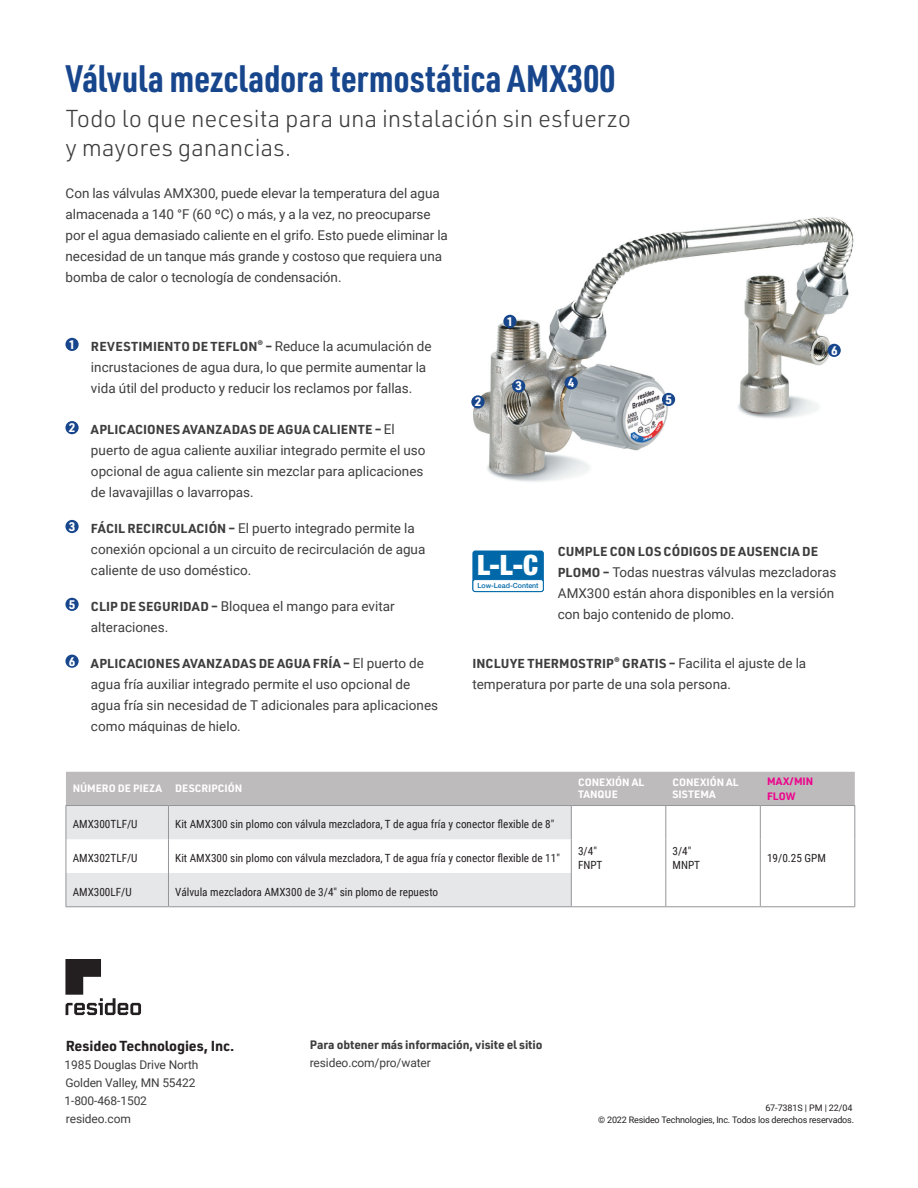
<style>
.page{position:relative;width:918px;height:1188px;background:#fff}
.page>*{position:absolute;margin:0;border:0;box-sizing:border-box;transform-origin:0 0}
.Heading_1{font:700 37.5px "URWDIN Cond";letter-spacing:.005em;color:#17468d}
.t1{font:900 condensed 28.05px "Helvetica Neue";color:#fff}
.Heading_3__Headline{font:300 24px/28.5px "URWDIN";color:#3e3e3f}
.Cover__Address_Block{font:700 14.25px "URWDIN";letter-spacing:-.01em;color:#231f20}
.Body__less_space{font:13.5px/21px "Roboto";color:#3e3e3f}
.Body__less_space-2{font:700 12.75px "URWDIN";letter-spacing:.015em;color:#3e3e3f}
.t2{font:700 12.15px "URWDIN";color:#fff}
.Cover__Address_Block-2{font:12px "Roboto";letter-spacing:-.01em;color:#3e3e3f}
.Cover__Address_Block-3{font:700 12px/18px "URWDIN";letter-spacing:-.01em;color:#3e3e3f}
.t3{font:11.25px "Roboto Condensed";color:#231f20}
.Table__Header__All_C{font:700 10.5px/12px "URWDIN";color:#fff}
.Table__Header__All_C-2{font:700 10.5px/14.2px "URWDIN";color:#ed028c}
.Cover__Copyright{font:9px "Roboto";letter-spacing:-.02em;color:#231f20}
.t4{font:500 7.05px "Helvetica Neue";color:#0068a9}
.s1{font-family:"Roboto";font-weight:400;font-size:13.5px}
.s2{font-family:"URWDIN";font-weight:700;font-size:12.75px}
.s3{font-family:"Roboto";font-weight:400}
</style>
<div class="page">
<svg style="left:65px;top:959px;width:76px;height:56px"></svg>
<div style="left:66px;top:772px;width:789px;height:33px;background:#bebbbc"></div>
<svg style="left:67px;top:806px;width:504px;height:100px;fill:#e6e7e9"></svg>
<hr style="left:571px;top:906px;width:95px;height:1px;background:#939598">
<hr style="left:666px;top:906px;width:94px;height:1px;background:#939598">
<hr style="left:760px;top:906px;width:95px;height:1px;background:#939598">
<hr style="left:66px;top:805px;width:102px;height:1px;background:#939598">
<hr style="left:66px;top:806px;width:1px;height:33px;background:#939598">
<hr style="left:168px;top:805px;width:403px;height:1px;background:#939598">
<hr style="left:168px;top:806px;width:1px;height:33px;background:#939598">
<hr style="left:571px;top:805px;width:95px;height:1px;background:#939598">
<hr style="left:666px;top:805px;width:94px;height:1px;background:#939598">
<hr style="left:760px;top:805px;width:95px;height:1px;background:#939598">
<hr style="left:571px;top:806px;width:1px;height:33px;background:#939598">
<hr style="left:665px;top:806px;width:1px;height:33px;background:#939598">
<hr style="left:760px;top:806px;width:1px;height:33px;background:#939598">
<hr style="left:854px;top:806px;width:1px;height:33px;background:#939598">
<hr style="left:665px;top:839px;width:1px;height:34px;background:#939598">
<hr style="left:760px;top:839px;width:1px;height:34px;background:#939598">
<hr style="left:854px;top:839px;width:1px;height:34px;background:#939598">
<hr style="left:665px;top:873px;width:1px;height:33px;background:#939598">
<hr style="left:760px;top:873px;width:1px;height:33px;background:#939598">
<hr style="left:854px;top:873px;width:1px;height:33px;background:#939598">
<hr style="left:66px;top:839px;width:1px;height:34px;background:#939598">
<hr style="left:168px;top:839px;width:1px;height:34px;background:#939598">
<hr style="left:571px;top:839px;width:1px;height:34px;background:#939598">
<hr style="left:66px;top:873px;width:1px;height:33px;background:#939598">
<hr style="left:168px;top:873px;width:1px;height:33px;background:#939598">
<hr style="left:571px;top:873px;width:1px;height:33px;background:#939598">
<hr style="left:66px;top:906px;width:102px;height:1px;background:#939598">
<hr style="left:168px;top:906px;width:403px;height:1px;background:#939598">
<img style="left:472px;top:217px;width:382px;height:265px">
<div style="left:503px;top:315px;width:14px;height:13px;background:#17468d;border-radius:50%"></div>
<div style="left:471px;top:395px;width:14px;height:14px;background:#17468d;border-radius:50%"></div>
<div style="left:512px;top:380px;width:13px;height:13px;background:#17468d;border-radius:50%"></div>
<div style="left:565px;top:376px;width:13px;height:13px;background:#17468d;border-radius:50%"></div>
<div style="left:662px;top:393px;width:13px;height:13px;background:#17468d;border-radius:50%"></div>
<div style="left:828px;top:344px;width:13px;height:13px;background:#17468d;border-radius:50%"></div>
<div style="left:473px;top:551px;width:70px;height:41px;background:#0068a9;border-radius:2px"></div>
<div style="left:473px;top:551px;width:70px;height:41px;border:1px solid #0068a9;border-radius:2px"></div>
<div style="left:473px;top:580px;width:70px;height:12px;background:#fff;border-radius:2px"></div>
<div style="left:473px;top:579px;width:70px;height:13px;border:1px solid #0068a9;border-radius:2px"></div>
<div style="left:65px;top:338px;width:14px;height:13px;background:#17468d;border-radius:50%"></div>
<div style="left:65px;top:421px;width:14px;height:13px;background:#17468d;border-radius:50%"></div>
<div style="left:65px;top:520px;width:14px;height:13px;background:#17468d;border-radius:50%"></div>
<div style="left:65px;top:598px;width:14px;height:13px;background:#17468d;border-radius:50%"></div>
<div style="left:65px;top:655px;width:14px;height:13px;background:#17468d;border-radius:50%"></div>
<p class="Heading_1" style="left:65px;top:53px;width:551px">Válvula mezcladora termostática AMX300</p>
<p class="Heading_3__Headline" style="left:65px;top:104px;width:567px">Todo lo que necesita para una instalación sin esfuerzo y mayores ganancias.</p>
<p class="Body__less_space" style="left:66px;top:182px;width:384px">Con las válvulas AMX300, puede elevar la temperatura del agua almacenada a 140 °F (60 ºC) o más, y a la vez, no preocuparse por el agua demasiado caliente en el grifo. Esto puede eliminar la necesidad de un tanque más grande y costoso que requiera una bomba de calor o tecnología de condensación.</p>
<p class="t2" style="left:69px;top:336px;width:8px">1</p>
<p class="Body__less_space-2" style="left:91px;top:338px;width:342px">REVESTIMIENTO DE TEFLON<sup>®</sup> – <span class="s1">Reduce la acumulación de</span></p>
<p class="Body__less_space" style="left:91px;top:356px;width:337px">incrustaciones de agua dura, lo que permite aumentar la vida útil del producto y reducir los reclamos por fallas.</p>
<p class="t2" style="left:69px;top:419px;width:8px">2</p>
<p class="Body__less_space-2" style="left:91px;top:421px;width:305px">APLICACIONES AVANZADAS DE AGUA CALIENTE – <span class="s1">El</span></p>
<p class="Body__less_space" style="left:91px;top:439px;width:336px">puerto de agua caliente auxiliar integrado permite el uso opcional de agua caliente sin mezclar para aplicaciones de lavavajillas o lavarropas.</p>
<p class="t2" style="left:69px;top:518px;width:8px">3</p>
<p class="Body__less_space" style="left:91px;top:517px;width:336px"><span class="s2">FÁCIL RECIRCULACIÓN –</span> El puerto integrado permite la conexión opcional a un circuito de recirculación de agua caliente de uso doméstico.</p>
<p class="t2" style="left:69px;top:596px;width:8px">5</p>
<p class="Body__less_space" style="left:91px;top:595px;width:305px"><span class="s2">CLIP DE SEGURIDAD –</span> Bloquea el mango para evitar alteraciones.</p>
<p class="t2" style="left:69px;top:653px;width:8px">6</p>
<p class="Body__less_space-2" style="left:91px;top:654px;width:335px">APLICACIONES AVANZADAS DE AGUA FRÍA – <span class="s1">El puerto de</span></p>
<p class="Body__less_space" style="left:91px;top:673px;width:349px">agua fría auxiliar integrado permite el uso opcional de agua fría sin necesidad de T adicionales para aplicaciones como máquinas de hielo.</p>
<p class="t2" style="left:475px;top:394px;width:8px">2</p>
<p class="t2" style="left:507px;top:313px;width:8px">1</p>
<p class="t2" style="left:516px;top:378px;width:8px">3</p>
<p class="t2" style="left:568px;top:374px;width:8px">4</p>
<p class="t2" style="left:665px;top:391px;width:8px">5</p>
<p class="t2" style="left:831px;top:342px;width:8px">6</p>
<p class="Body__less_space-2" style="left:558px;top:542px;width:262px">CUMPLE CON LOS CÓDIGOS DE AUSENCIA DE</p>
<p class="Body__less_space" style="left:558px;top:561px;width:280px"><span class="s2">PLOMO –</span> Todas nuestras válvulas mezcladoras<br>AMX300 están ahora disponibles en la versión con bajo contenido de plomo.</p>
<p class="Body__less_space-2" style="left:472px;top:655px;width:335px">INCLUYE THERMOSTRIP<sup>®</sup> GRATIS – <span class="s1">Facilita el ajuste de la</span></p>
<p class="Body__less_space" style="left:472px;top:673px;width:260px">temperatura por parte de una sola persona.</p>
<p class="t1" style="left:477px;top:548px;width:63px">L-L-C</p>
<p class="t4" style="left:478px;top:581px;width:63px">Low-Lead-Content</p>
<p class="Table__Header__All_C" style="left:73px;top:782px;width:91px">NÚMERO DE PIEZA</p>
<p class="Table__Header__All_C" style="left:175px;top:782px;width:69px">DESCRIPCIÓN</p>
<p class="Table__Header__All_C" style="left:578px;top:776px;width:68px">CONEXIÓN AL<br>TANQUE</p>
<p class="Table__Header__All_C" style="left:673px;top:776px;width:68px">CONEXIÓN AL<br>SISTEMA</p>
<p class="Table__Header__All_C-2" style="left:767px;top:774px;width:48px">MAX/MIN<br>FLOW</p>
<p class="t3" style="left:73px;top:817px;width:66px">AMX300TLF/U</p>
<p class="t3" style="left:175px;top:817px;width:381px">Kit AMX300 sin plomo con válvula mezcladora, T de agua fría y conector flexible de 8"</p>
<p class="t3" style="left:578px;top:843px;width:20px">3/4"</p>
<p class="t3" style="left:578px;top:857px;width:26px">FNPT</p>
<p class="t3" style="left:673px;top:843px;width:20px">3/4"</p>
<p class="t3" style="left:673px;top:857px;width:29px">MNPT</p>
<p class="t3" style="left:73px;top:850px;width:66px">AMX302TLF/U</p>
<p class="t3" style="left:175px;top:850px;width:386px">Kit AMX300 sin plomo con válvula mezcladora, T de agua fría y conector flexible de 11"</p>
<p class="t3" style="left:767px;top:850px;width:60px">19/0.25 GPM</p>
<p class="t3" style="left:73px;top:884px;width:61px">AMX300LF/U</p>
<p class="t3" style="left:175px;top:884px;width:265px">Válvula mezcladora AMX300 de 3/4" sin plomo de repuesto</p>
<p class="Cover__Address_Block" style="left:66px;top:1036px;width:170px">Resideo Technologies, Inc.</p>
<p class="Cover__Address_Block-2" style="left:65px;top:1057px;width:136px">1985 Douglas Drive North</p>
<p class="Cover__Address_Block-2" style="left:65px;top:1075px;width:132px">Golden Valley, MN 55422</p>
<p class="Cover__Address_Block-2" style="left:65px;top:1093px;width:84px">1-800-468-1502</p>
<p class="Cover__Address_Block-2" style="left:66px;top:1111px;width:66px">resideo.com</p>
<p class="Cover__Address_Block-3" style="left:310px;top:1035px;width:234px">Para obtener más información, visite el sitio <span class="s3">resideo.com/pro/water</span></p>
<p class="Cover__Copyright" style="left:765px;top:1102px;width:89px">67-7381S | PM | 22/04</p>
<p class="Cover__Copyright" style="left:598px;top:1114px;width:257px">© 2022 Resideo Technologies, Inc. Todos los derechos reservados.</p>
</div>
